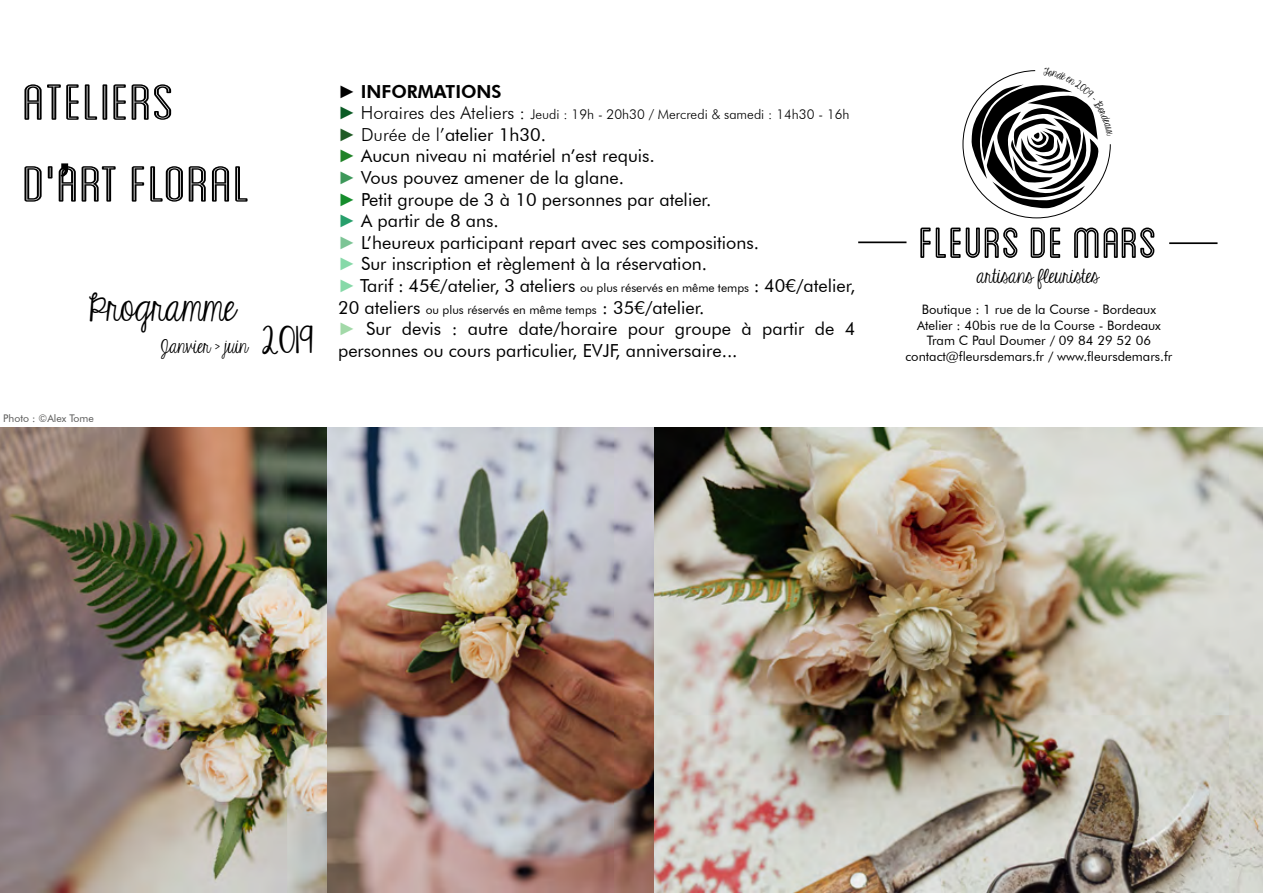
<style>
.page{position:relative;width:1263px;height:893px;background:#fff}
.page>*{position:absolute;margin:0;border:0;box-sizing:border-box;transform-origin:0 0}
.t1{font:61.35px "Blanch Caps Inline";color:#000}
.t2{font:53.25px/81.9px "Blanch Condensed Inline";color:#000;scale:1.39 1}
.t3{font:39px "KG Eyes Wide Open";color:#000}
.t4{font:20.4px "KG Eyes Wide Open";color:#000}
.t5{font:19.5px "KG Eyes Wide Open";color:#000}
.t6{font:18px/21.6px "Futura BT";color:#000}
.t7{font:800 18px "Futura BT";color:#000}
.t8{font:300 13.5px "Futura BT";color:#000}
.t9{font:13.05px/15.6px "Futura BT";color:#000;text-align:center}
.t10{font:12px "Futura BT";color:#000}
.t11{font:10.5px "Futura BT";color:#575756}
.s1{font-size:39px}
.s2{font-family:"Arial";font-weight:700}
.s3{font-family:"Arial";font-weight:400;font-size:18px;color:#0b5b25}
.s4{font-size:18px}
.s5{font-family:"Arial";color:#205b25}
.s6{font-weight:300}
.s7{font-family:"Arial";color:#208327}
.s8{font-weight:500}
.s9{font-family:"Arial";color:#3d985a}
.s10{font-family:"Arial";color:#158d2c}
.s11{font-family:"Arial";color:#279f6b}
.s12{font-family:"Arial";color:#7cc495}
.s13{font-family:"Arial";color:#86d9a8}
.s14{font-size:12px}
.s15{font-family:"Arial";color:#a2d9a8}
</style>
<div class="page">
<img style="left:0;top:428px;width:1263px;height:465px">
<hr style="left:858px;top:241px;width:48px;height:2px;background:#000">
<hr style="left:1169px;top:242px;width:48px;height:2px;background:#000">
<svg style="left:971px;top:70px;width:140px;height:138px"></svg>
<h2 class="t2" style="left:22px;top:59px;width:166px">ATELIERS<br>D'’ART FLORAL</h2>
<h3 class="t3" style="left:90px;top:287px;width:147px">Programme</h3>
<p class="t5" style="left:161px;top:335px;width:154px">Janvier &gt; juin <span class="s1">2019</span></p>
<p class="t11" style="left:3px;top:412px;width:92px">Photo : ©Alex Tome</p>
<p class="t7" style="left:338px;top:80px;width:165px"><span class="s2">►</span> INFORMATIONS</p>
<p class="t8" style="left:338px;top:106px;width:513px"><span class="s3">►</span> <span class="s4">Horaires des Ateliers :</span> Jeudi : 19h - 20h30 / Mercredi &amp; samedi : 14h30 - 16h</p>
<p class="t6" style="left:338px;top:123px;width:519px"><span class="s5">►</span> <span class="s6">Durée de l’</span>atelier 1h30.<br><span class="s7">►</span> Aucun niveau ni matériel n’est requis<span class="s8">.<br></span><span class="s9">►</span> Vous pouvez amener de la glane.<br><span class="s10">►</span> Petit groupe de 3 à 10 personnes par atelier.<br><span class="s11">►</span> A partir de 8 ans.<br><span class="s12">►</span> L’heureux participant repart avec ses compositions.<br><span class="s13">►</span> Sur inscription et règlement à la réservation.<br><span class="s13">►</span> Tarif : 45€/atelier, 3 ateliers <span class="s14">ou plus réservés en même temps</span> : 40€/atelier,</p>
<p class="t10" style="left:338px;top:302px;width:368px"><span class="s4">20 ateliers</span> ou plus réservés en même temps <span class="s4">: 35€/atelier.</span></p>
<p class="t6" style="left:338px;top:318px;width:519px"><span class="s15">►</span> Sur devis : autre date/horaire pour groupe à partir de 4 personnes ou cours particulier, EVJF, anniversaire...</p>
<h1 class="t1" style="left:918px;top:215px;width:240px">Fleurs de Mars</h1>
<p class="t4" style="left:977px;top:265px;width:124px">artisans fleuristes</p>
<p class="t9" style="left:905px;top:302px;width:268px">Boutique : 1 rue de la Course - Bordeaux Atelier : 40bis rue de la Course - Bordeaux Tram C Paul Doumer / 09 84 29 52 06 contact@fleursdemars.fr / www.fleursdemars.fr</p>
</div>
